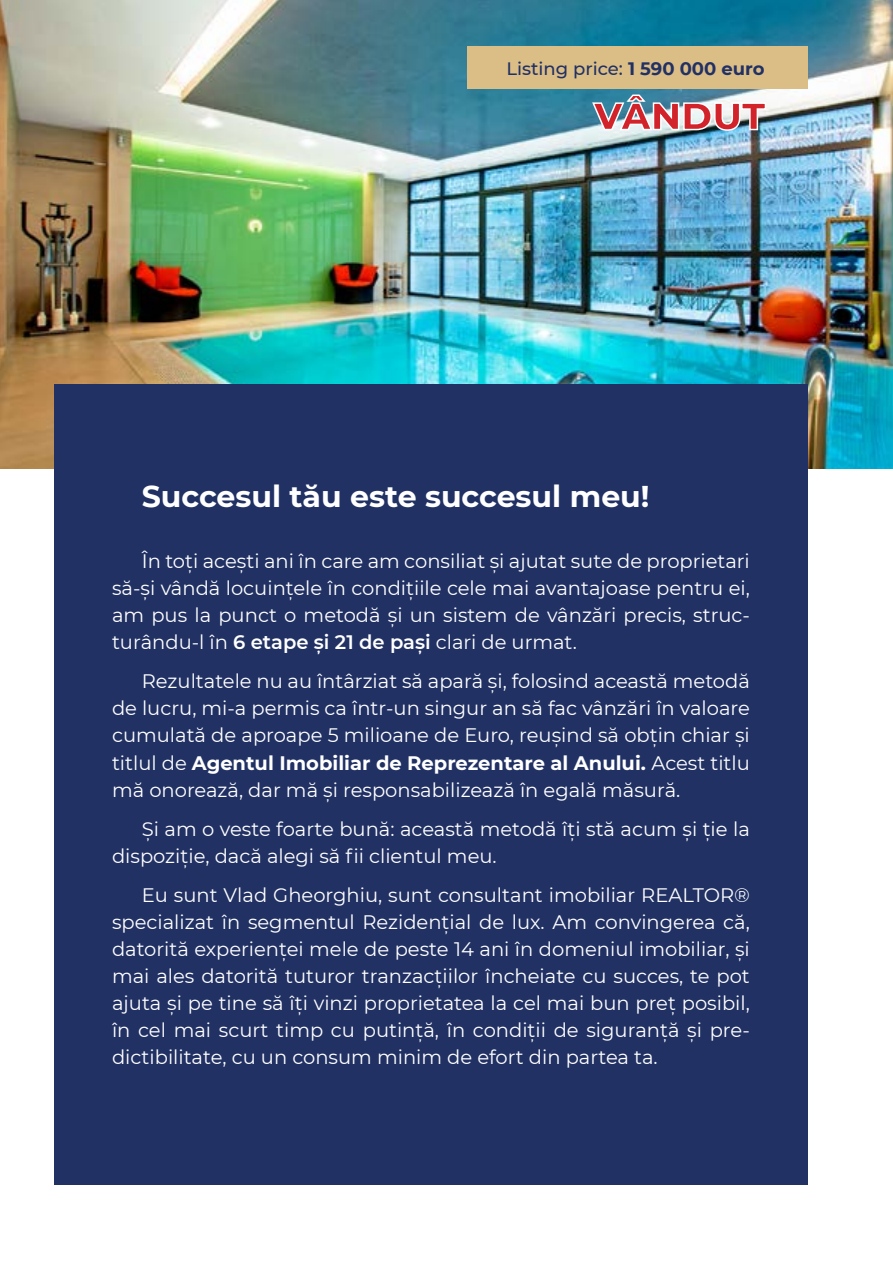
<style>
.page{position:relative;width:893px;height:1263px;background:#fff}
.page>*{position:absolute;margin:0;border:0;box-sizing:border-box;transform-origin:0 0}
.t1{font:700 30px "Montserrat";color:#fff}
.basic{font:19.5px/27px "Montserrat";color:#fff;text-align:justify}
.t2{font:500 18px "Montserrat";color:#213164}
.s1{font-weight:700}
.s2{font-weight:600}
</style>
<div class="page">
<img style="left:0;top:0;width:893px;height:469px">
<div style="left:54px;top:384px;width:754px;height:800px;background:#213164"></div>
<div style="left:468px;top:46px;width:340px;height:43px;background:#dbbd86"></div>
<img style="left:591px;top:94px;width:176px;height:38px">
<p class="t2" style="left:506px;top:56px;width:260px">Listing price: <span class="s1">1 590 000 euro</span></p>
<p class="t1" style="left:142px;top:475px;width:509px">Succesul tău este succesul meu!</p>
<p class="basic" style="left:112px;top:547px;width:639px;text-indent:30px">În toți acești ani în care am consiliat și ajutat sute de proprietari să-și vândă locuințele în condițiile cele mai avantajoase pentru ei, am pus la punct o metodă și un sistem de vânzări precis, struc&shy;turându-l în <span class="s2">6 etape și 21 de pași</span> clari de urmat.</p>
<p class="basic" style="left:112px;top:667px;width:639px;text-indent:30px">Rezultatele nu au întârziat să apară și, folosind această metodă de lucru, mi-a permis ca într-un singur an să fac vânzări în valoare cumulată de aproape 5 milioane de Euro, reușind să obțin chiar și titlul de <span class="s1">Agentul Imobiliar de Reprezentare al Anului.</span> Acest titlu mă onorează, dar mă și responsabilizează în egală măsură.</p>
<p class="basic" style="left:112px;top:814px;width:639px;text-indent:30px">Și am o veste foarte bună: această metodă îți stă acum și ție la dispoziție, dacă alegi să fii clientul meu.</p>
<p class="basic" style="left:112px;top:880px;width:639px;text-indent:30px">Eu sunt Vlad Gheorghiu, sunt consultant imobiliar REALTOR® specializat în segmentul Rezidențial de lux. Am convingerea că, datorită experienței mele de peste 14 ani în domeniul imobiliar, și mai ales datorită tuturor tranzacțiilor încheiate cu succes, te pot ajuta și pe tine să îți vinzi proprietatea la cel mai bun preț posibil, în cel mai scurt timp cu putință, în condiții de siguranță și pre&shy;dictibilitate, cu un consum minim de efort din partea ta.</p>
</div>
